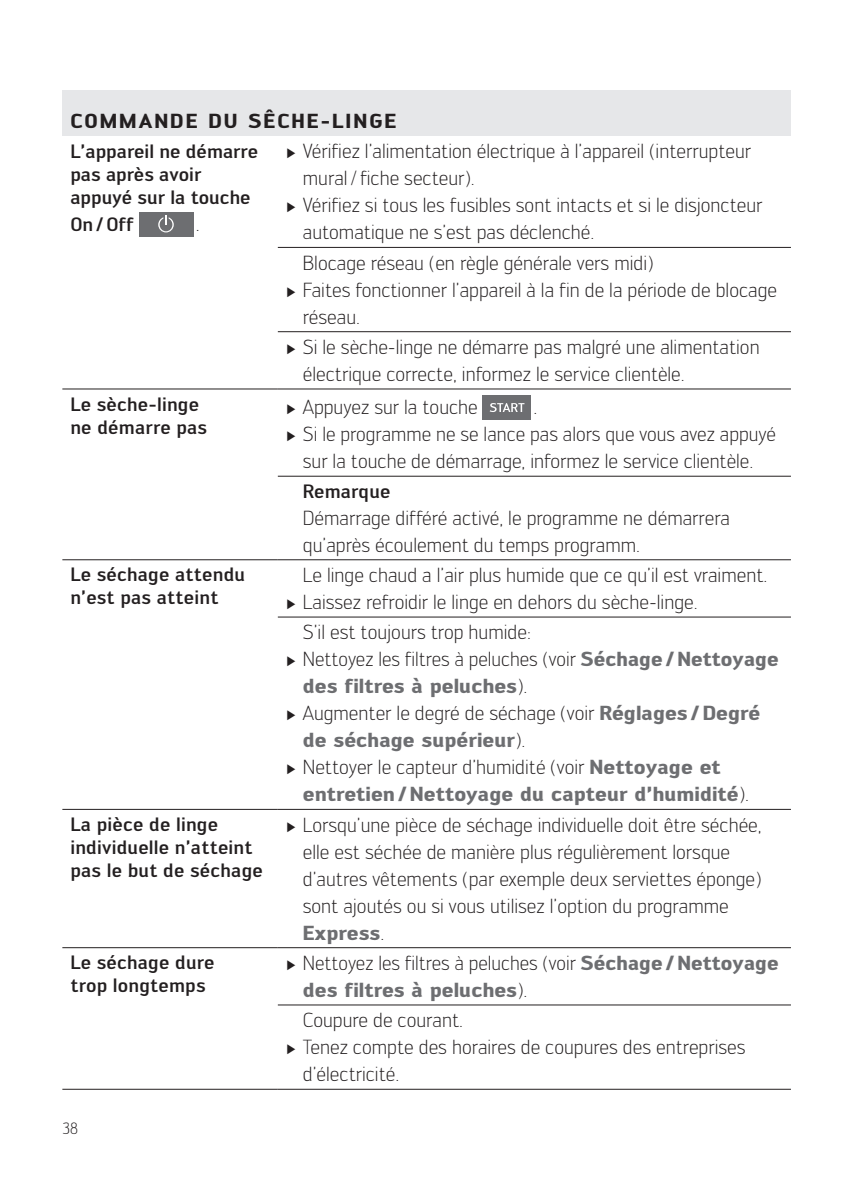
<style>
.page{position:relative;width:842px;height:1191px;background:#fff}
.page>*{position:absolute;margin:0;border:0;box-sizing:border-box;transform-origin:0 0}
.t1{font:300 20px/27px "Engel";color:#231f20}
.t2{font:700 20px/27px "Engel";color:#6d6e71}
.t3{font:700 20px "Engel";letter-spacing:.1em;color:#231f20}
.t4{font:500 19px/23px "Engel";letter-spacing:.01em;color:#231f20}
.t5{font:300 16px "Engel";color:#231f20}
.s1{font-family:"Century";font-weight:400;font-size:14px}
.s2{font-weight:700;color:#6d6e71}
.s3{font-weight:300;color:#231f20}
.s4{font-family:"Century";font-weight:400;font-size:14px;color:#231f20}
</style>
<div class="page">
<div style="left:62px;top:91px;width:729px;height:45px;background:#e6e7e9"></div>
<hr style="left:278px;top:247px;width:513px;height:1px;background:#231f20">
<hr style="left:278px;top:331px;width:513px;height:1px;background:#231f20">
<hr style="left:62px;top:389px;width:216px;height:1px;background:#231f20">
<hr style="left:62px;top:559px;width:216px;height:1px;background:#231f20">
<hr style="left:278px;top:559px;width:513px;height:1px;background:#231f20">
<hr style="left:278px;top:616px;width:513px;height:1px;background:#231f20">
<hr style="left:62px;top:809px;width:216px;height:1px;background:#231f20">
<hr style="left:278px;top:809px;width:513px;height:1px;background:#231f20">
<hr style="left:62px;top:947px;width:216px;height:1px;background:#231f20">
<hr style="left:278px;top:947px;width:513px;height:1px;background:#231f20">
<hr style="left:278px;top:1004px;width:513px;height:1px;background:#231f20">
<hr style="left:62px;top:1089px;width:216px;height:1px;background:#231f20">
<hr style="left:278px;top:1089px;width:513px;height:1px;background:#231f20">
<hr style="left:278px;top:389px;width:513px;height:1px;background:#231f20">
<hr style="left:278px;top:476px;width:513px;height:1px;background:#231f20">
<div style="left:139px;top:212px;width:54px;height:25px;background:#6d6e71"></div>
<svg style="left:158px;top:215px;width:16px;height:17px"></svg>
<div style="left:483px;top:395px;width:48px;height:25px;background:#6d6e71"></div>
<svg style="left:490px;top:403px;width:34px;height:9px"></svg>
<p class="t3" style="left:70px;top:109px;width:328px">COMMANDE DU SÊCHE-LINGE</p>
<p class="t4" style="left:70px;top:139px;width:189px">L’appareil ne démarre pas après avoir appuyé sur la touche</p>
<p class="t4" style="left:70px;top:212px;width:65px">On / Off</p>
<p class="t1" style="left:196px;top:210px;width:5px">.</p>
<p class="t1" style="left:286px;top:138px;width:467px"><span class="s1">►</span> Vérifiez l’alimentation électrique à l’appareil (interrupteur</p>
<p class="t1" style="left:303px;top:165px;width:173px">mural / fiche secteur).</p>
<p class="t1" style="left:286px;top:192px;width:478px"><span class="s1">►</span> Vérifiez si tous les fusibles sont intacts et si le disjoncteur</p>
<p class="t1" style="left:303px;top:219px;width:293px">automatique ne s’est pas déclenché.</p>
<p class="t1" style="left:303px;top:249px;width:352px">Blocage réseau (en règle générale vers midi)</p>
<p class="t1" style="left:286px;top:276px;width:493px"><span class="s1">►</span> Faites fonctionner l’appareil à la fin de la période de blocage</p>
<p class="t1" style="left:303px;top:303px;width:59px">réseau.</p>
<p class="t1" style="left:303px;top:334px;width:458px;text-indent:-17px"><span class="s1">►</span> Si le sèche-linge ne démarre pas malgré une alimentation électrique correcte, informez le service clientèle.</p>
<p class="t4" style="left:70px;top:392px;width:138px">Le sèche-linge ne démarre pas</p>
<p class="t1" style="left:286px;top:394px;width:194px"><span class="s1">►</span> Appuyez sur la touche</p>
<p class="t1" style="left:286px;top:394px;width:492px;text-align:center">.<br><span class="s1">►</span> Si le programme ne se lance pas alors que vous avez appuyé sur la touche de démarrage, informez le service clientèle.</p>
<p class="t4" style="left:303px;top:479px;width:89px">Remarque</p>
<p class="t1" style="left:303px;top:504px;width:429px">Démarrage différé activé, le pro gramme ne démarrera qu’après écoulement du temps programm.</p>
<p class="t4" style="left:70px;top:563px;width:176px">Le séchage attendu n’est pas atteint</p>
<p class="t1" style="left:286px;top:562px;width:483px;text-indent:17px">Le linge chaud a l’air plus humide que ce qu’il est vraiment. <span class="s1">►</span> Laissez refroidir le linge en dehors du sèche-linge.</p>
<p class="t1" style="left:303px;top:619px;width:230px">S’il est toujours trop humide:</p>
<p class="t1" style="left:286px;top:646px;width:494px"><span class="s1">►</span> Nettoyez les filtres à peluches (voir <span class="s2">Séchage / Nettoyage</span></p>
<p class="t2" style="left:303px;top:672px;width:226px">des filtres à peluches<span class="s3">).</span></p>
<p class="t1" style="left:286px;top:700px;width:476px"><span class="s1">►</span> Augmenter le degré de séchage (voir <span class="s2">Réglages / Degré</span></p>
<p class="t2" style="left:303px;top:726px;width:224px">de séchage supérieur<span class="s3">).</span></p>
<p class="t1" style="left:286px;top:754px;width:436px"><span class="s1">►</span> Nettoyer le capteur d’humidité (voir <span class="s2">Nettoyage et</span></p>
<p class="t2" style="left:303px;top:780px;width:448px">entretien / Nettoyage du capteur d’humidité<span class="s3">).</span></p>
<p class="t4" style="left:70px;top:812px;width:194px">La pièce de linge individuelle n’atteint pas le but de séchage</p>
<p class="t1" style="left:303px;top:811px;width:460px;text-indent:-17px"><span class="s1">►</span> Lorsqu’une pièce de séchage individuelle doit être séchée, elle est séchée de manière plus régulièrement lorsque d’autres vêtements (par exemple deux serviettes éponge) sont ajoutés ou si vous utilisez l’option du programme <span class="s2">Express</span>.</p>
<p class="t4" style="left:70px;top:951px;width:146px">Le séchage dure trop longtemps</p>
<p class="t2" style="left:303px;top:949px;width:477px;text-indent:-17px"><span class="s4">►</span> <span class="s3">Nettoyez les filtres à peluches (voir</span> Séchage / Nettoyage des filtres à peluches<span class="s3">).</span></p>
<p class="t1" style="left:303px;top:1007px;width:162px">Coupure de courant.</p>
<p class="t1" style="left:286px;top:1034px;width:461px"><span class="s1">►</span> Tenez compte des horaires de coupures des entreprises</p>
<p class="t1" style="left:303px;top:1061px;width:98px">d’électricité.</p>
<p class="t5" style="left:62px;top:1120px;width:17px">38</p>
</div>
